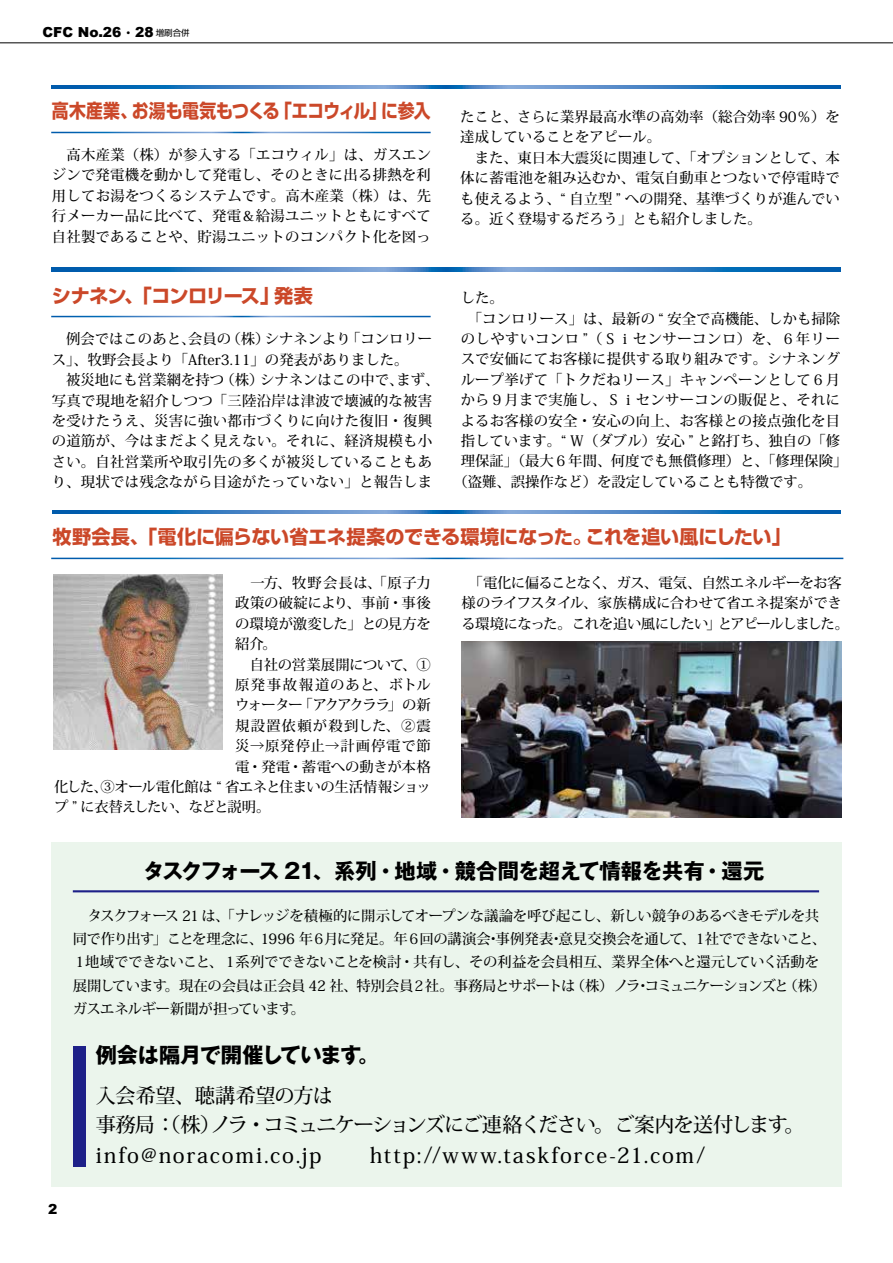
<style>
.page{position:relative;width:893px;height:1263px;background:#fff}
.page>*{position:absolute;margin:0;border:0;box-sizing:border-box;transform-origin:0 0}
.t1{font:500 21.3px "Koz Min Pro";letter-spacing:.085em;color:#000}
.t2{font:700 21.3px "Gothic MB101 Pro";letter-spacing:-.03em;color:#000}
.t3{font:500 20.25px/29.7px "Koz Min Pro";letter-spacing:-.055em;color:#000}
.t4{font:700 19.2px "Shin Go Pro";letter-spacing:-.02em;color:#cb4829}
.t5{font:700 19.2px "Shin Go Pro";letter-spacing:-.02em;color:#cb4829;scale:.88 1}
.t6{font:700 19.2px "Shin Go Pro";letter-spacing:-.045em;color:#cb4829}
.t7{font:500 14.4px/20.4px "Koz Min Pro";color:#000}
.t8{font:500 14.4px/20.4px "Koz Min Pro";letter-spacing:.02em;color:#000}
.t9{font:500 14.4px/23.4px "Koz Min Pro";letter-spacing:-.035em;color:#000}
.t10{font:500 14.4px/20.4px "Koz Min Pro";letter-spacing:-.04em;color:#000}
.t11{font:500 14.4px "Koz Min Pro";letter-spacing:.035em;color:#000}
.t12{font:500 14.4px "Koz Min Pro";letter-spacing:-.06em;color:#000}
.t13{font:500 14.4px "Koz Min Pro";letter-spacing:-.085em;color:#000}
.t14{font:500 14.4px "Koz Min Pro";letter-spacing:.04em;color:#000}
.t15{font:500 14.4px "Koz Min Pro";letter-spacing:-.02em;color:#000}
.t16{font:500 14.4px "Koz Min Pro";letter-spacing:-.025em;color:#000}
.t17{font:500 14.4px "Koz Min Pro";letter-spacing:.075em;color:#000}
.t18{font:500 14.4px "Koz Min Pro";letter-spacing:.08em;color:#000}
.t19{font:500 14.4px "Koz Min Pro";letter-spacing:.06em;color:#000}
.t20{font:900 13.8px "Arial";color:#000}
.s1{font-family:"Koz Min Pro";font-weight:400}
.s2{font-family:"Shin Go Pro";font-weight:400;font-size:8.55px}
</style>
<div class="page">
<hr style="left:0;top:43px;width:893px;height:1px;background:#000">
<img style="left:53px;top:574px;width:170px;height:176px">
<div style="left:51px;top:842px;width:791px;height:344px;background:#ebf5ec"></div>
<svg style="left:52px;top:510px;width:789px;height:4px;background:#387ec1"></svg>
<img style="left:461px;top:642px;width:380px;height:176px">
<hr style="left:73px;top:890px;width:746px;height:2px;background:#1d2088">
<div style="left:73px;top:1046px;width:13px;height:121px;background:#1d2088"></div>
<svg style="left:51px;top:85px;width:789px;height:4px;background:#387ec1"></svg>
<svg style="left:51px;top:268px;width:789px;height:4px;background:#387ec1"></svg>
<p class="t20" style="left:43px;top:22px;width:149px">CFC No.26<span class="s1">・</span>28 <span class="s2">増刷合併</span></p>
<h3 class="t5" style="left:52px;top:95px;width:432px">高木産業、お湯も電気もつくる「エコウィル」に参入</h3>
<p class="t7" style="left:52px;top:144px;width:381px;text-align:justify">　高木産業（株）が参入する「エコウィル」は、ガスエンジンで発電機を動かして発電し、そのときに出る排熱を利用してお湯をつくるシステムです。高木産業（株）は、先行メーカー品に比べて、発電＆給湯ユニットともにすべて自社製であることや、貯湯ユニットのコンパクト化を図っ</p>
<h3 class="t6" style="left:52px;top:281px;width:263px">シナネン、「コンロリース」発表</h3>
<p class="t8" style="left:52px;top:328px;width:389px">　例会ではこのあと、会員の（株）シナネンより「コンロリース」、牧野会長より「After3.11」の発表がありました。<br>　被災地にも営業網を持つ（株）シナネンはこの中で、まず、写真で現地を紹介しつつ「三陸沿岸は津波で壊滅的な被害を受けたうえ、災害に強い都市づくりに向けた復旧・復興の道筋が、今はまだよく見えない。それに、経済規模も小さい。自社営業所や取引先の多くが被災していることもあり、現状では残念ながら目途がたっていない」と報告しま</p>
<p class="t7" style="left:460px;top:106px;width:381px">たこと、さらに業界最高水準の高効率（総合効率 90％）を達成していることをアピール。<br>　また、東日本大震災に関連して、「オプションとして、本体に蓄電池を組み込むか、電気自動車とつないで停電時でも使えるよう、“ 自立型 ” への開発、基準づくりが進んでいる。近く登場するだろう」とも紹介しました。</p>
<p class="t7" style="left:461px;top:287px;width:45px">した。</p>
<p class="t7" style="left:461px;top:308px;width:381px">　「コンロリース」は、最新の “ 安全で高機能、しかも掃除</p>
<p class="t11" style="left:461px;top:328px;width:381px">のしやすいコンロ ”（Ｓｉセンサーコンロ）を、６年リー</p>
<p class="t8" style="left:461px;top:348px;width:381px">スで安価にてお客様に提供する取り組みです。シナネング</p>
<p class="t8" style="left:461px;top:369px;width:381px">ループ挙げて「トクだねリース」キャンペーンとして６月</p>
<p class="t8" style="left:461px;top:389px;width:381px">から９月まで実施し、Ｓｉセンサーコンの販促と、それに</p>
<p class="t8" style="left:461px;top:410px;width:381px">よるお客様の安全・安心の向上、お客様との接点強化を目</p>
<p class="t7" style="left:461px;top:430px;width:381px">指しています。“ Ｗ（ダブル）安心 ” と銘打ち、独自の「修</p>
<p class="t7" style="left:461px;top:450px;width:388px">理保証」（最大６年間、何度でも無償修理）と、「修理保険」</p>
<p class="t7" style="left:453px;top:471px;width:360px">（盗難、誤操作など）を設定していることも特徴です。</p>
<h3 class="t4" style="left:52px;top:521px;width:740px">牧野会長、「電化に偏らない省エネ提案のできる環境になった。これを追い風にしたい」</h3>
<p class="t14" style="left:235px;top:572px;width:197px">　一方、牧野会長は、「原子力</p>
<p class="t7" style="left:235px;top:592px;width:197px">政策の破綻により、事前・事後</p>
<p class="t15" style="left:235px;top:613px;width:197px">の環境が激変した」との見方を</p>
<p class="t7" style="left:235px;top:633px;width:43px">紹介。</p>
<p class="t16" style="left:235px;top:654px;width:197px">　自社の営業展開について、①</p>
<p class="t17" style="left:235px;top:674px;width:197px">原発事故報道のあと、ボトル</p>
<p class="t13" style="left:235px;top:695px;width:197px">ウォーター「アクアクララ」の新</p>
<p class="t18" style="left:235px;top:715px;width:197px">規設置依頼が殺到した、②震</p>
<p class="t19" style="left:235px;top:736px;width:197px">災→原発停止→計画停電で節</p>
<p class="t7" style="left:235px;top:755px;width:197px">電・発電・蓄電への動きが本格</p>
<p class="t9" style="left:54px;top:774px;width:378px">化した、③オール電化館は “ 省エネと住まいの生活情報ショッ</p>
<p class="t12" style="left:54px;top:797px;width:218px">プ ” に衣替えしたい、などと説明。</p>
<p class="t10" style="left:461px;top:572px;width:389px">　「電化に偏ることなく、ガス、電気、自然エネルギーをお客様のライフスタイル、家族構成に合わせて省エネ提案ができる環境になった。これを追い風にしたい」とアピールしました。</p>
<h1 class="t2" style="left:143px;top:853px;width:623px">タスクフォース 21、系列・地域・競合間を超えて情報を共有・還元</h1>
<p class="t9" style="left:73px;top:903px;width:755px">　タスクフォース 21 は、「ナレッジを積極的に開示してオープンな議論を呼び起こし、新しい競争のあるべきモデルを共同で作り出す」ことを理念に、1996 年６月に発足。年６回の講演会・事例発表・意見交換会を通して、１社でできないこと、１地域でできないこと、１系列でできないことを検討・共有し、その利益を会員相互、業界全体へと還元していく活動を展開しています。現在の会員は正会員 42 社、特別会員２社。事務局とサポートは（株）ノラ・コミュニケーションズと（株）ガスエネルギー新聞が担っています。</p>
<h1 class="t2" style="left:96px;top:1037px;width:285px">例会は隔月で開催しています。</h1>
<p class="t20" style="left:48px;top:1199px;width:11px">2</p>
<h2 class="t3" style="left:96px;top:1079px;width:710px">入会希望、聴講希望の方は<br>事務局：（株）ノラ・コミュニケーションズにご連絡ください。ご案内を送付します。</h2>
<h1 class="t1" style="left:96px;top:1140px;width:611px">info@noracomi.co.jp　　http://www.taskforce-21.com/</h1>
</div>
